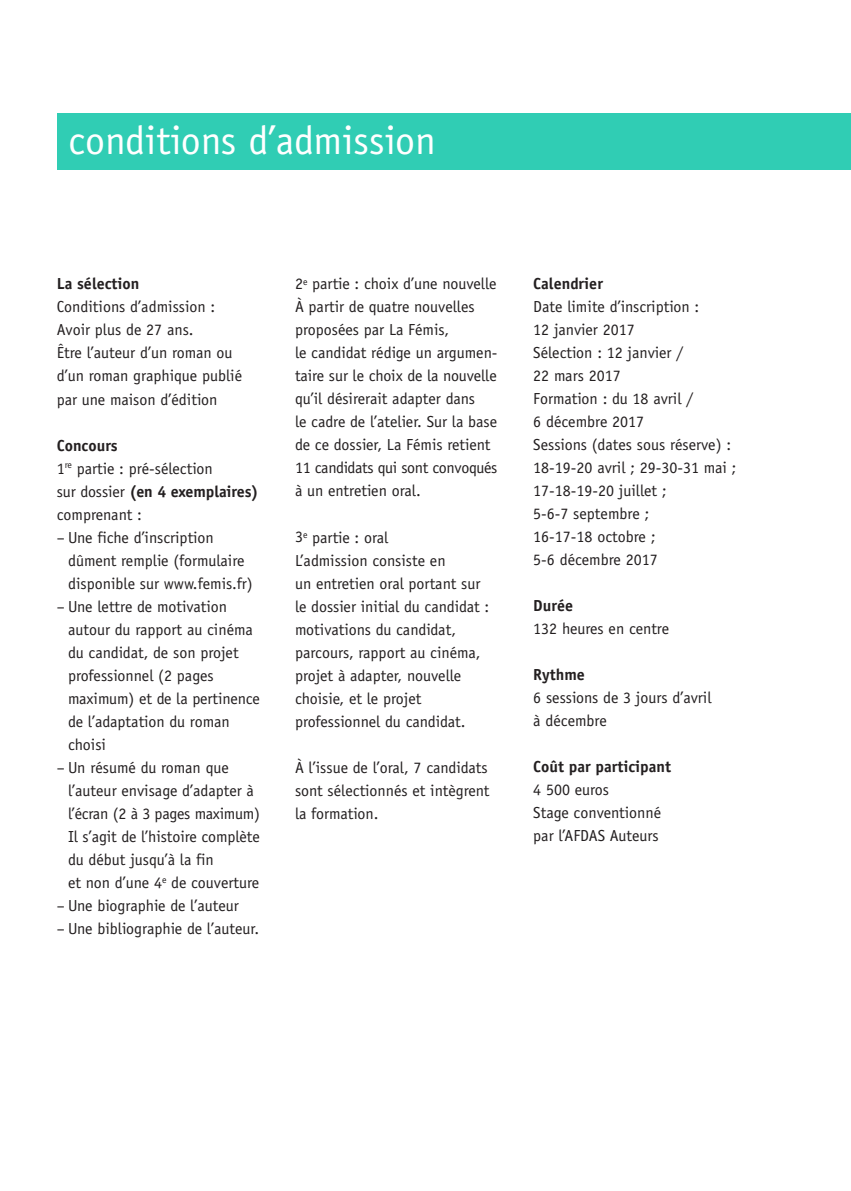
<style>
.page{position:relative;width:851px;height:1191px;background:#fff}
.page>*{position:absolute;margin:0;border:0;box-sizing:border-box;transform-origin:0 0}
.t1{font:40px "Officina Sans";color:#fff}
.t2{font:16px/23px "Officina Sans";color:#231f20}
.t3{font:700 16px "Officina Sans";color:#231f20}
.s1{font-weight:700}
</style>
<div class="page">
<div style="left:57px;top:113px;width:793px;height:57px;background:#30cdb4"></div>
<h1 class="t1" style="left:68px;top:125px;width:369px">conditions d’admission</h1>
<p class="t3" style="left:57px;top:278px;width:84px">La sélection</p>
<p class="t2" style="left:57px;top:296px;width:187px">Conditions d’admission :<br>Avoir plus de 27 ans.<br>Être l’auteur d’un roman ou d’un roman graphique publié par une maison d’édition</p>
<p class="t2" style="left:57px;top:435px;width:203px"><span class="s1">Concours<br></span>1<sup>re</sup> partie : pré-sélection<br>sur dossier <span class="s1">(en 4 exemplaires) </span>comprenant :</p>
<p class="t2" style="left:68px;top:527px;width:186px;text-indent:-11px">– Une fiche d’inscription dûment remplie (formulaire disponible sur www.femis.fr)</p>
<p class="t2" style="left:68px;top:596px;width:193px;text-indent:-11px">– Une lettre de motivation autour du rapport au cinéma du candidat, de son projet professionnel (2 pages maximum) et de la pertinence de l’adaptation du roman choisi</p>
<p class="t2" style="left:68px;top:757px;width:193px;text-indent:-11px">– Un résumé du roman que l’auteur envisage d’adapter à l’écran (2 à 3 pages maximum)<br>Il s’agit de l’histoire complète du début jusqu’à la fin<br>et non d’une 4<sup>e</sup> de couverture</p>
<p class="t2" style="left:57px;top:895px;width:184px">– Une biographie de l’auteur</p>
<p class="t2" style="left:57px;top:918px;width:204px">– Une bibliographie de l’auteur.</p>
<p class="t2" style="left:295px;top:274px;width:204px">2<sup>e</sup> partie : choix d’une nouvelle<br>À partir de quatre nouvelles proposées par La Fémis,<br>le candidat rédige un argumen&shy;taire sur le choix de la nouvelle qu’il désirerait adapter dans<br>le cadre de l’atelier. Sur la base de ce dossier, La Fémis retient<br>11 candidats qui sont convoqués à un entretien oral.</p>
<p class="t2" style="left:295px;top:527px;width:196px">3<sup>e</sup> partie : oral<br>L’admission consiste en<br>un entretien oral portant sur le dossier initial du candidat : motivations du candidat, parcours, rapport au cinéma, projet à adapter, nouvelle choisie, et le projet professionnel du candidat.</p>
<p class="t2" style="left:295px;top:757px;width:196px;text-align:justify">À l’issue de l’oral, 7 candidats sont sélectionnés et intègrent la formation.</p>
<p class="t3" style="left:533px;top:278px;width:71px">Calendrier</p>
<p class="t2" style="left:533px;top:297px;width:204px">Date limite d’inscription :<br>12 janvier 2017<br>Sélection : 12 janvier /<br>22 mars 2017<br>Formation : du 18 avril /<br>6 décembre 2017<br>Sessions (dates sous réserve) :<br>18-19-20 avril ; 29-30-31 mai ;<br>17-18-19-20 juillet ;<br>5-6-7 septembre ;<br>16-17-18 octobre ;<br>5-6 décembre 2017</p>
<p class="t3" style="left:533px;top:600px;width:41px">Durée</p>
<p class="t2" style="left:533px;top:619px;width:137px">132 heures en centre</p>
<p class="t3" style="left:533px;top:669px;width:53px">Rythme</p>
<p class="t2" style="left:533px;top:688px;width:180px">6 sessions de 3 jours d’avril à décembre</p>
<p class="t3" style="left:533px;top:761px;width:139px">Coût par participant</p>
<p class="t2" style="left:533px;top:780px;width:129px">4 500 euros<br>Stage conventionné par l’AFDAS Auteurs</p>
</div>
